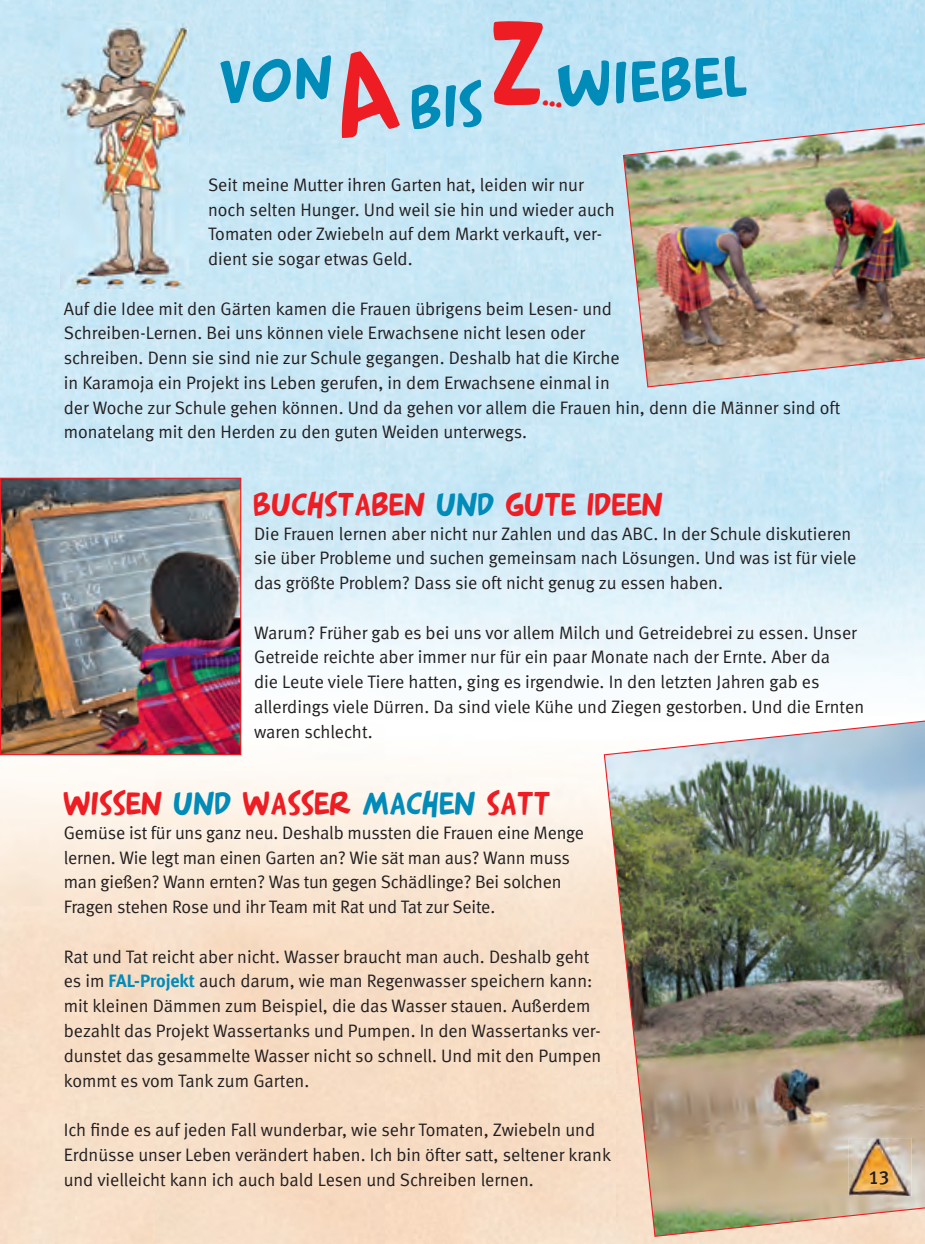
<style>
.page{position:relative;width:925px;height:1244px;background:#fff}
.page>*{position:absolute;margin:0;border:0;box-sizing:border-box;transform-origin:0 0}
.t1{font:57.82px "Arnold 21";color:#008bb9}
.t2{font:31.5px "Arnold 21";color:#ee1d23}
.t3{font:19.12px "Meta Medium LF";color:#231f20}
.t4{font:18px/24.8px "Meta Normal LF";color:#231f20}
.s1{color:#008bb9}
.s2{font-family:"Meta Bold LF";color:#008bb9}
</style>
<div class="page">
<img style="left:623px;top:123px;width:302px;height:264px">
<img style="left:0;top:478px;width:241px;height:277px">
<img style="left:604px;top:720px;width:321px;height:517px">
<img style="left:60px;top:21px;width:129px;height:267px">
<img style="left:849px;top:1138px;width:62px;height:58px">
<div style="left:220px;top:46px;width:181px;height:93px;background:#c6e6f5"></div>
<svg style="left:410px;top:18px;width:152px;height:111px"></svg>
<h1 class="t1" style="left:557px;top:49px;width:191px;rotate:-3deg">WIEBEL</h1>
<p class="t4" style="left:208px;top:172px;width:408px">Seit meine Mutter ihren Garten hat, leiden wir nur noch selten Hunger. Und weil sie hin und wieder auch Tomaten oder Zwiebeln auf dem Markt verkauft, ver&shy;dient sie sogar etwas Geld.</p>
<p class="t4" style="left:64px;top:296px;width:778px">Auf die Idee mit den Gärten kamen die Frauen übrigens beim Lesen- und<br>Schreiben-Lernen. Bei uns können viele Erwachsene nicht lesen oder<br>schreiben. Denn sie sind nie zur Schule gegangen. Deshalb hat die Kirche<br>in Karamoja ein Projekt ins Leben gerufen, in dem Erwachsene einmal in<br>der Woche zur Schule gehen können. Und da gehen vor allem die Frauen hin, denn die Männer sind oft monatelang mit den Herden zu den guten Weiden unterwegs.</p>
<h2 class="t2" style="left:254px;top:484px;width:411px">BUCHSTABEN <span class="s1">UND</span> GUTE IDEEN</h2>
<p class="t4" style="left:254px;top:521px;width:604px">Die Frauen lernen aber nicht nur Zahlen und das ABC. In der Schule diskutieren sie über Probleme und suchen gemeinsam nach Lösungen. Und was ist für viele das größte Problem? Dass sie oft nicht genug zu essen haben.</p>
<p class="t4" style="left:254px;top:620px;width:611px">Warum? Früher gab es bei uns vor allem Milch und Getreidebrei zu essen. Unser Getreide reichte aber immer nur für ein paar Monate nach der Ernte. Aber da<br>die Leute viele Tiere hatten, ging es irgendwie. In den letzten Jahren gab es allerdings viele Dürren. Da sind viele Kühe und Ziegen gestorben. Und die Ernten waren schlecht.</p>
<h2 class="t2" style="left:64px;top:783px;width:489px">WISSEN <span class="s1">UND</span> WASSER <span class="s1">MACHEN</span> SATT</h2>
<p class="t4" style="left:64px;top:820px;width:522px">Gemüse ist für uns ganz neu. Deshalb mussten die Frauen eine Menge lernen. Wie legt man einen Garten an? Wie sät man aus? Wann muss man gießen? Wann ernten? Was tun gegen Schädlinge? Bei solchen Fragen stehen Rose und ihr Team mit Rat und Tat zur Seite.</p>
<p class="t4" style="left:64px;top:944px;width:539px">Rat und Tat reicht aber nicht. Wasser braucht man auch. Deshalb geht es im <span class="s2">FAL-Projekt</span> auch darum, wie man Regenwasser speichern kann: mit kleinen Dämmen zum Beispiel, die das Wasser stauen. Außerdem bezahlt das Projekt Wassertanks und Pumpen. In den Wassertanks ver&shy;dunstet das gesammelte Wasser nicht so schnell. Und mit den Pumpen kommt es vom Tank zum Garten.</p>
<p class="t4" style="left:64px;top:1117px;width:549px">Ich finde es auf jeden Fall wunderbar, wie sehr Tomaten, Zwiebeln und<br>Erdnüsse unser Leben verändert haben. Ich bin öfter satt, seltener krank und vielleicht kann ich auch bald Lesen und Schreiben lernen.</p>
<p class="t3" style="left:868px;top:1166px;width:23px">13</p>
</div>
